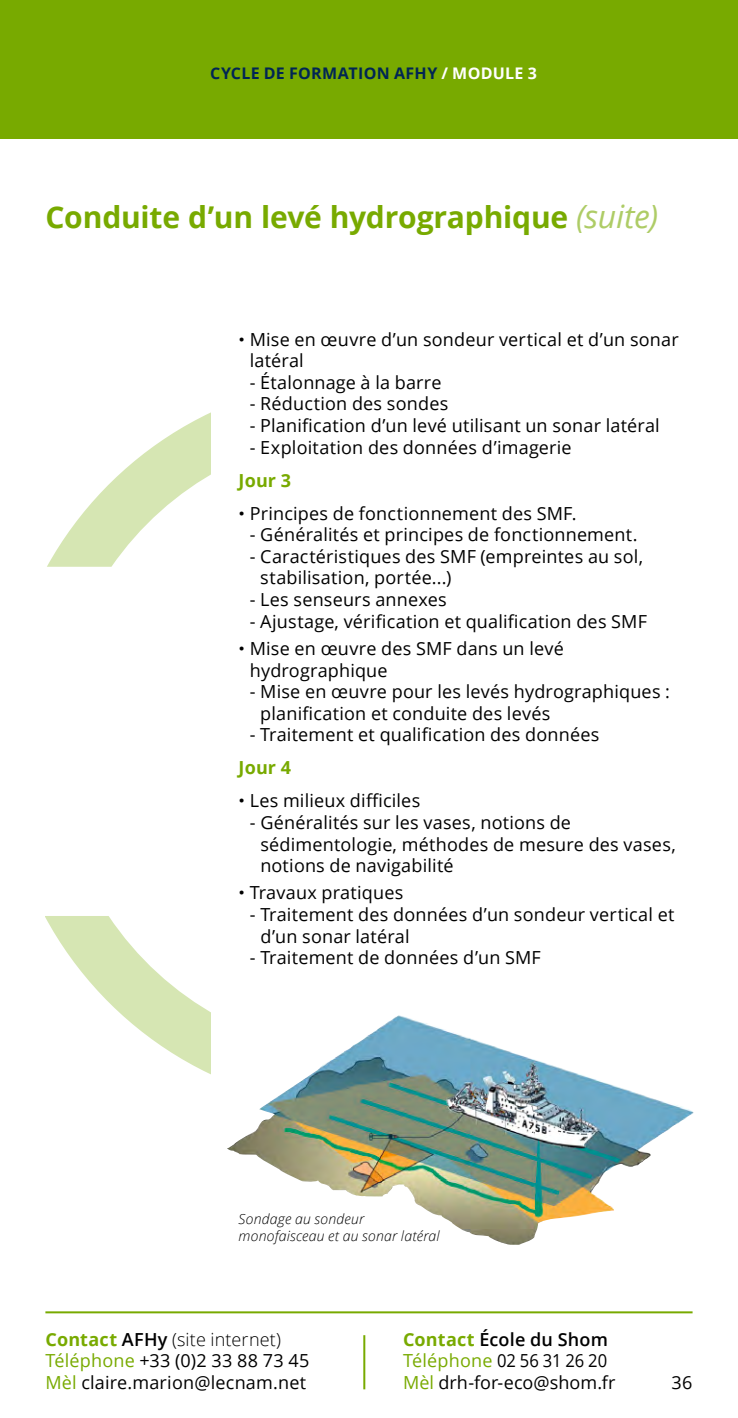
<style>
.page{position:relative;width:738px;height:1418px;background:#fff}
.page>*{position:absolute;margin:0;border:0;box-sizing:border-box;transform-origin:0 0}
.t1{font:700 30px "Open Sans";letter-spacing:-.01em;color:#78aa00}
.t2{font:18px/21.6px "Open Sans";letter-spacing:.01em;color:#000}
.t3{font:18px/21.6px "Open Sans";letter-spacing:.01em;color:#000;scale:.92 1}
.t4{font:700 18px "Open Sans";letter-spacing:.01em;color:#78aa00}
.t5{font:700 16px "Open Sans";letter-spacing:.02em;color:#002554}
.t6{font:italic 300 14px/16.8px "Open Sans";letter-spacing:.015em;color:#000}
.s1{color:#fff}
.s2{font-weight:400;font-style:italic;font-size:32px;color:#aecc66}
.s3{font-family:"Helvetica"}
.s4{font-weight:700;color:#78aa00}
.s5{font-weight:600}
.s6{font-weight:300}
.s7{color:#78aa00}
</style>
<div class="page">
<div style="left:0;top:0;width:737px;height:139px;background:#78aa00"></div>
<hr style="left:45px;top:1311px;width:647px;height:2px;background:#78aa00">
<hr style="left:363px;top:1335px;width:2px;height:54px;background:#78aa00">
<img style="left:227px;top:1015px;width:466px;height:229px">
<svg style="left:45px;top:916px;width:165px;height:158px"></svg>
<svg style="left:47px;top:413px;width:163px;height:153px"></svg>
<p class="t5" style="left:210px;top:62px;width:328px">CYCLE DE FORMATION AFHY <span class="s1">/ MODULE 3</span></p>
<h1 class="t1" style="left:45px;top:196px;width:614px">Conduite d’un levé hydrographique <span class="s2">(suite)</span></h1>
<p class="t2" style="left:249px;top:328px;width:430px;text-indent:-11px"><span class="s3">•</span> Mise en œuvre d’un sondeur vertical et d’un sonar latéral</p>
<p class="t2" style="left:249px;top:371px;width:193px">- Étalonnage à la barre</p>
<p class="t2" style="left:249px;top:392px;width:200px">- Réduction des sondes</p>
<p class="t2" style="left:249px;top:414px;width:411px">- Planification d’un levé utilisant un sonar latéral</p>
<p class="t2" style="left:249px;top:436px;width:323px">- Exploitation des données d’imagerie</p>
<p class="t4" style="left:238px;top:467px;width:54px">Jour 3</p>
<p class="t2" style="left:238px;top:502px;width:339px"><span class="s3">•</span> Principes de fonctionnement des SMF.</p>
<p class="t2" style="left:249px;top:523px;width:389px">- Généralités et principes de fonctionnement.</p>
<p class="t2" style="left:260px;top:545px;width:384px;text-indent:-10px">- Caractéristiques des SMF (empreintes au sol, stabilisation, portée...)</p>
<p class="t2" style="left:249px;top:588px;width:198px">- Les senseurs annexes</p>
<p class="t2" style="left:249px;top:610px;width:398px">- Ajustage, vérification et qualification des SMF</p>
<p class="t2" style="left:250px;top:637px;width:315px;text-indent:-11px"><span class="s3">•</span> Mise en œuvre des SMF dans un levé hydrographique</p>
<p class="t2" style="left:260px;top:680px;width:411px;text-indent:-10px">- Mise en œuvre pour les levés hydrographiques : planification et conduite des levés</p>
<p class="t2" style="left:250px;top:723px;width:351px">- Traitement et qualification des données</p>
<p class="t4" style="left:238px;top:755px;width:54px">Jour 4</p>
<p class="t2" style="left:238px;top:789px;width:183px"><span class="s3">•</span> Les milieux difficiles</p>
<p class="t2" style="left:260px;top:811px;width:416px;text-indent:-10px">- Généralités sur les vases, notions de sédimentologie, méthodes de mesure des vases, notions de navigabilité</p>
<p class="t2" style="left:238px;top:881px;width:166px"><span class="s3">•</span> Travaux pratiques</p>
<p class="t2" style="left:260px;top:903px;width:415px;text-indent:-10px">- Traitement des données d’un sondeur vertical et d’un sonar latéral</p>
<p class="t2" style="left:250px;top:946px;width:292px">- Traitement de données d’un SMF</p>
<p class="t6" style="left:238px;top:1210px;width:202px">Sondage au sondeur monofaisceau et au sonar latéral</p>
<p class="t2" style="left:45px;top:1327px;width:265px"><span class="s4">Contact</span> <span class="s5">AFHy</span> <span class="s6">(site internet)<br></span><span class="s7">Téléphone</span> +33 (0)2 33 88 73 45<br><span class="s7">Mèl</span> claire.marion@lecnam.net</p>
<p class="t3" style="left:403px;top:1327px;width:232px"><span class="s4">Contact</span> <span class="s5">École du Shom<br></span><span class="s7">Téléphone</span> 02 56 31 26 20<br><span class="s7">Mèl</span> drh-for-eco@shom.fr</p>
<p class="t2" style="left:671px;top:1370px;width:22px">36</p>
</div>
